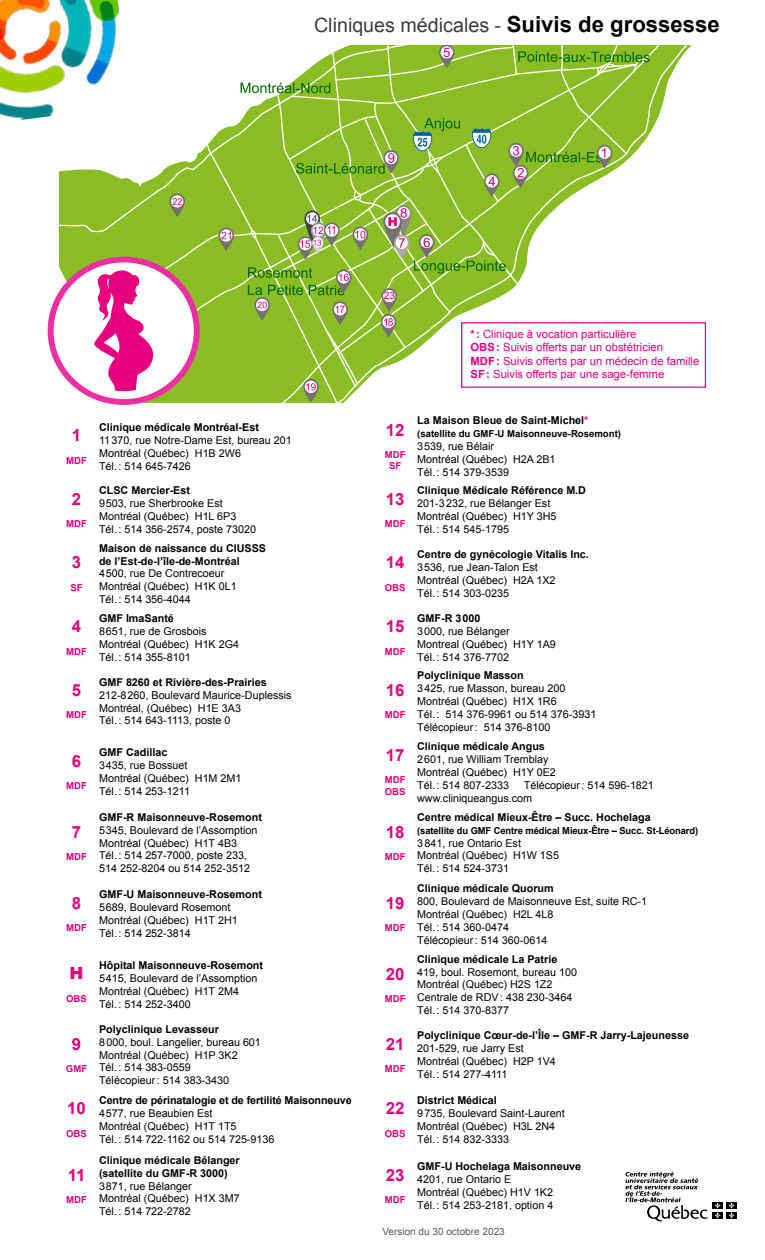
<style>
.page{position:relative;width:765px;height:1260px;background:#fff}
.page>*{position:absolute;margin:0;border:0;box-sizing:border-box;transform-origin:0 0}
.t1{font:19.75px "Arial";color:#3c3c3b}
.t2{font:700 16.75px "Arial";color:#e6007d}
.t3{font:900 16.75px "Arial";color:#e6007d}
.t4{font:11.25px/13.5px "Arial";color:#e6007d}
.t5{font:10.75px/12.9px "Arial";color:#000}
.t6{font:700 10.75px/12.9px "Arial";color:#000}
.t7{font:10.25px "Arial";color:#e5007d}
.t8{font:10px "Arial";color:#575756}
.t9{font:700 9.62px "Arial";letter-spacing:-.01em;color:#000}
.t10{font:700 9.62px/11.5px "Arial";color:#e6007d;text-align:center}
.s1{font-weight:700;font-size:22.12px;color:#000}
.s2{font-weight:700}
.s3{color:#e6007d}
</style>
<div class="page">
<svg style="left:650px;top:45px;width:42px;height:88px"></svg>
<svg style="left:625px;top:1172px;width:83px;height:50px"></svg>
<div style="left:712px;top:1202px;width:11px;height:7px;background:#000"></div>
<div style="left:726px;top:1202px;width:11px;height:7px;background:#000"></div>
<div style="left:712px;top:1212px;width:11px;height:7px;background:#000"></div>
<svg style="left:715px;top:1203px;width:6px;height:15px"></svg>
<div style="left:726px;top:1212px;width:11px;height:7px;background:#000"></div>
<svg style="left:729px;top:1203px;width:6px;height:15px"></svg>
<img style="left:0;top:0;width:120px;height:120px">
<div style="left:461px;top:322px;width:245px;height:66px;border:1px solid #e6007d"></div>
<svg style="left:48px;top:45px;width:602px;height:360px"></svg>
<h1 class="t1" style="left:314px;top:13px;width:407px">Cliniques médicales - <span class="s1">Suivis de grossesse</span></h1>
<p class="t7" style="left:384px;top:289px;width:13px">23</p>
<p class="t4" style="left:471px;top:327px;width:230px"><span class="s2">*:</span> Clinique à vocation particulière<br><span class="s2">OBS:</span> Suivis offerts par un obstétricien<br><span class="s2">MDF:</span> Suivis offerts par un médecin de famille <span class="s2">SF:</span> Suivis offerts par une sage-femme</p>
<h2 class="t2" style="left:72px;top:424px;width:11px">1</h2>
<p class="t10" style="left:66px;top:455px;width:22px">MDF</p>
<h2 class="t2" style="left:72px;top:488px;width:11px">2</h2>
<p class="t10" style="left:66px;top:518px;width:22px">MDF</p>
<h2 class="t2" style="left:72px;top:552px;width:11px">3</h2>
<p class="t10" style="left:70px;top:582px;width:14px">SF</p>
<h2 class="t2" style="left:72px;top:615px;width:11px">4</h2>
<p class="t10" style="left:66px;top:646px;width:22px">MDF</p>
<h2 class="t2" style="left:72px;top:679px;width:11px">5</h2>
<p class="t10" style="left:66px;top:710px;width:22px">MDF</p>
<h2 class="t2" style="left:72px;top:750px;width:11px">6</h2>
<p class="t10" style="left:66px;top:780px;width:22px">MDF</p>
<h2 class="t2" style="left:72px;top:821px;width:11px">7</h2>
<p class="t10" style="left:66px;top:851px;width:22px">MDF</p>
<h2 class="t2" style="left:72px;top:892px;width:11px">8</h2>
<p class="t10" style="left:66px;top:922px;width:22px">MDF</p>
<h2 class="t3" style="left:70px;top:961px;width:15px">H</h2>
<p class="t10" style="left:66px;top:993px;width:22px">OBS</p>
<h2 class="t2" style="left:72px;top:1033px;width:11px">9</h2>
<p class="t10" style="left:66px;top:1063px;width:23px">GMF</p>
<h2 class="t2" style="left:67px;top:1097px;width:20px">10</h2>
<p class="t10" style="left:66px;top:1128px;width:22px">OBS</p>
<h2 class="t2" style="left:68px;top:1164px;width:19px">11</h2>
<p class="t10" style="left:66px;top:1194px;width:22px">MDF</p>
<p class="t6" style="left:99px;top:421px;width:161px">Clinique médicale Montréal-Est</p>
<p class="t5" style="left:99px;top:434px;width:194px">11370, rue Notre-Dame Est, bureau 201<br>Montréal (Québec) H1B 2W6<br>Tél.: 514 645-7426</p>
<p class="t6" style="left:99px;top:484px;width:93px">CLSC Mercier-Est</p>
<p class="t5" style="left:99px;top:497px;width:159px">9 503, rue Sherbrooke Est<br>Montréal (Québec) H1L 6P3<br>Tél.: 514 356-2574, poste 73020</p>
<p class="t6" style="left:99px;top:542px;width:169px">Maison de naissance du CIUSSS de l’Est-de-l’île-de-Montréal</p>
<p class="t5" style="left:99px;top:567px;width:139px">4 500, rue De Contrecoeur<br>Montréal (Québec) H1K 0L1<br>Tél.: 514 356-4044</p>
<p class="t6" style="left:99px;top:612px;width:76px">GMF ImaSanté</p>
<p class="t5" style="left:99px;top:625px;width:142px">8 651, rue de Grosbois<br>Montréal (Québec) H1K 2G4<br>Tél.: 514 355-8101</p>
<p class="t6" style="left:99px;top:676px;width:169px">GMF 8260 et Rivière-des-Prairies</p>
<p class="t5" style="left:99px;top:688px;width:194px">212-8 260, Boulevard Maurice-Duplessis<br>Montréal, (Québec) H1E 3A3<br>Tél.: 514 643-1113, poste 0</p>
<p class="t6" style="left:99px;top:747px;width:70px">GMF Cadillac</p>
<p class="t5" style="left:99px;top:759px;width:144px">3 435, rue Bossuet<br>Montréal (Québec) H1M 2M1<br>Tél.: 514 253-1211</p>
<h2 class="t2" style="left:386px;top:419px;width:20px">12</h2>
<p class="t10" style="left:385px;top:449px;width:22px">MDF<br>SF</p>
<h2 class="t2" style="left:386px;top:488px;width:20px">13</h2>
<p class="t10" style="left:385px;top:518px;width:22px">MDF</p>
<h2 class="t2" style="left:386px;top:552px;width:20px">14</h2>
<p class="t10" style="left:385px;top:582px;width:22px">OBS</p>
<h2 class="t2" style="left:386px;top:615px;width:20px">15</h2>
<p class="t10" style="left:385px;top:646px;width:22px">MDF</p>
<h2 class="t2" style="left:386px;top:679px;width:20px">16</h2>
<p class="t10" style="left:385px;top:710px;width:22px">MDF</p>
<h2 class="t2" style="left:386px;top:744px;width:20px">17</h2>
<p class="t10" style="left:385px;top:775px;width:22px;text-align:left">MDF<br>OBS</p>
<p class="t6" style="left:99px;top:811px;width:164px">GMF-R Maisonneuve-Rosemont</p>
<p class="t5" style="left:99px;top:823px;width:160px">5 345, Boulevard de l’Assomption<br>Montréal (Québec) H1T 4B3<br>Tél.: 514 257-7000, poste 233,<br>514 252-8204 ou 514 252-3512</p>
<h2 class="t2" style="left:386px;top:821px;width:20px">18</h2>
<p class="t10" style="left:385px;top:851px;width:22px">MDF</p>
<p class="t6" style="left:99px;top:889px;width:164px">GMF-U Maisonneuve-Rosemont</p>
<p class="t5" style="left:99px;top:901px;width:140px">5 689, Boulevard Rosemont<br>Montréal (Québec) H1T 2H1<br>Tél.: 514 252-3814</p>
<p class="t6" style="left:99px;top:959px;width:166px">Hôpital Maisonneuve-Rosemont</p>
<p class="t5" style="left:99px;top:972px;width:160px">5 415, Boulevard de l’Assomption<br>Montréal (Québec) H1T 2M4<br>Tél.: 514 252-3400</p>
<h2 class="t2" style="left:386px;top:892px;width:20px">19</h2>
<p class="t10" style="left:385px;top:922px;width:22px">MDF</p>
<h2 class="t2" style="left:386px;top:963px;width:20px">20</h2>
<p class="t10" style="left:385px;top:993px;width:22px">MDF</p>
<p class="t6" style="left:99px;top:1023px;width:121px">Polyclinique Levasseur</p>
<p class="t5" style="left:99px;top:1036px;width:163px">8000, boul. Langelier, bureau 601<br>Montréal (Québec) H1P 3K2<br>Tél.: 514 383-0559<br>Télécopieur: 514 383-3430</p>
<h2 class="t2" style="left:386px;top:1033px;width:20px">21</h2>
<p class="t10" style="left:385px;top:1063px;width:22px">MDF</p>
<p class="t6" style="left:99px;top:1094px;width:254px">Centre de périnatalogie et de fertilité Maisonneuve</p>
<p class="t5" style="left:99px;top:1107px;width:177px">4 577, rue Beaubien Est<br>Montréal (Québec) H1T 1T5<br>Tél.: 514 722-1162 ou 514 725-9136</p>
<p class="t6" style="left:99px;top:1154px;width:142px">Clinique médicale Bélanger (satellite du GMF-R 3000)</p>
<p class="t5" style="left:99px;top:1179px;width:142px">3 871, rue Bélanger<br>Montréal (Québec) H1X 3M7<br>Tél.: 514 722-2782</p>
<h2 class="t2" style="left:386px;top:1097px;width:20px">22</h2>
<p class="t10" style="left:385px;top:1128px;width:22px">OBS</p>
<h2 class="t2" style="left:386px;top:1164px;width:20px">23</h2>
<p class="t10" style="left:385px;top:1194px;width:22px">MDF</p>
<p class="t6" style="left:417px;top:415px;width:173px">La Maison Bleue de Saint-Michel<span class="s3">*</span></p>
<p class="t9" style="left:417px;top:428px;width:205px">(satellite du GMF-U Maisonneuve-Rosemont)</p>
<p class="t5" style="left:417px;top:440px;width:140px">3 539, rue Bélair<br>Montréal (Québec) H2A 2B1<br>Tél.: 514 379-3539</p>
<p class="t6" style="left:417px;top:484px;width:170px">Clinique Médicale Référence M.D</p>
<p class="t5" style="left:417px;top:497px;width:141px">201-3232, rue Bélanger Est<br>Montréal (Québec) H1Y 3H5<br>Tél.: 514 545-1795</p>
<p class="t6" style="left:417px;top:548px;width:173px">Centre de gynécologie Vitalis Inc.</p>
<p class="t5" style="left:417px;top:561px;width:140px">3 536, rue Jean-Talon Est<br>Montréal (Québec) H2A 1X2<br>Tél.: 514 303-0235</p>
<p class="t6" style="left:417px;top:612px;width:65px">GMF-R 3 000</p>
<p class="t5" style="left:417px;top:625px;width:140px">3 000, rue Bélanger<br>Montreal (Québec) H1Y 1A9<br>Tél.: 514 376-7702</p>
<p class="t6" style="left:417px;top:669px;width:108px">Polyclinique Masson</p>
<p class="t5" style="left:417px;top:682px;width:181px">3425, rue Masson, bureau 200<br>Montréal (Québec) H1X 1R6<br>Tél.: 514 376-9961 ou 514 376-3931<br>Télécopieur: 514 376-8100</p>
<p class="t6" style="left:417px;top:740px;width:129px">Clinique médicale Angus</p>
<p class="t5" style="left:417px;top:753px;width:140px">2 601, rue William Tremblay<br>Montréal (Québec) H1Y 0E2<br>Tél.: 514 807-2333</p>
<p class="t5" style="left:417px;top:779px;width:238px;text-indent:107px">Télécopieur: 514 596-1821 www.cliniqueangus.com</p>
<p class="t6" style="left:417px;top:811px;width:235px">Centre médical Mieux-Être – Succ. Hochelaga</p>
<p class="t9" style="left:417px;top:824px;width:283px">(satellite du GMF Centre médical Mieux-Être – Succ. St-Léonard)</p>
<p class="t5" style="left:417px;top:836px;width:143px">3841, rue Ontario Est<br>Montréal (Québec) H1W 1S5<br>Tél.: 514 524-3731</p>
<p class="t6" style="left:417px;top:882px;width:138px">Clinique médicale Quorum</p>
<p class="t5" style="left:417px;top:895px;width:232px">800, Boulevard de Maisonneuve Est, suite RC-1<br>Montréal (Québec) H2L 4L8<br>Tél.: 514 360-0474<br>Télécopieur: 514 360-0614</p>
<p class="t6" style="left:417px;top:953px;width:142px">Clinique médicale La Patrie</p>
<p class="t5" style="left:417px;top:965px;width:161px">419, boul. Rosemont, bureau 100<br>Montréal (Québec) H2S 1Z2<br>Centrale de RDV: 438 230-3464<br>Tél.: 514 370-8377</p>
<p class="t6" style="left:417px;top:1029px;width:273px">Polyclinique Cœur-de-l’Île – GMF-R Jarry-Lajeunesse</p>
<p class="t5" style="left:417px;top:1042px;width:140px">201-529, rue Jarry Est<br>Montréal (Québec) H2P 1V4<br>Tél.: 514 277-4111</p>
<p class="t6" style="left:417px;top:1094px;width:81px">District Médical</p>
<p class="t5" style="left:417px;top:1107px;width:149px">9735, Boulevard Saint-Laurent<br>Montréal (Québec) H3L 2N4<br>Tél.: 514 832-3333</p>
<p class="t6" style="left:417px;top:1160px;width:166px">GMF-U Hochelaga Maisonneuve</p>
<p class="t5" style="left:417px;top:1173px;width:138px">4201, rue Ontario E<br>Montréal (Québec) H1V 1K2<br>Tél.: 514 253-2181, option 4</p>
<p class="t8" style="left:382px;top:1225px;width:124px">Version du 30 octobre 2023</p>
</div>
